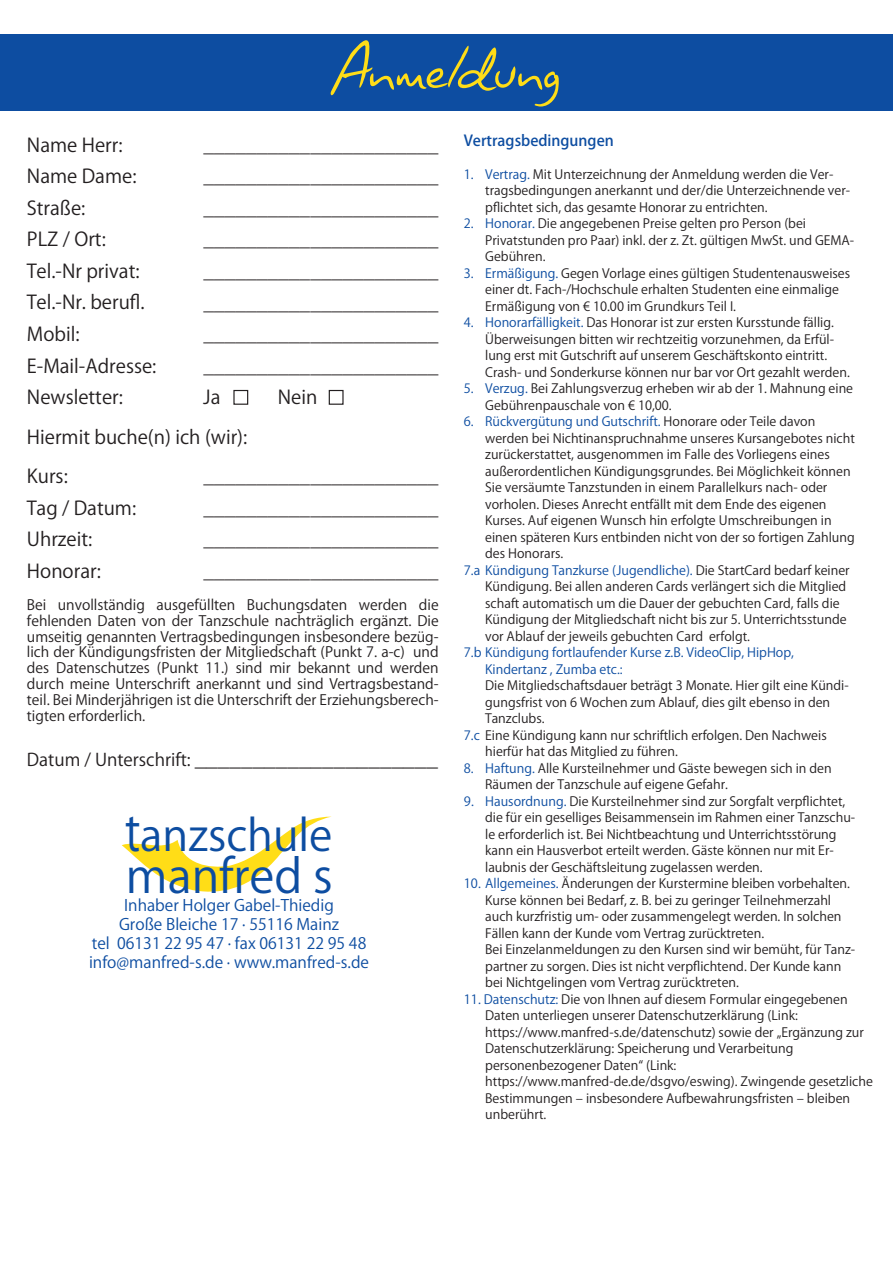
<style>
.page{position:relative;width:893px;height:1263px;background:#fff}
.page>*{position:absolute;margin:0;border:0;box-sizing:border-box;transform-origin:0 0}
.t1{font:60px "Giorgio Handwriting";letter-spacing:.015em;color:#ffdd17}
.t2{font:51.3px "Koz Go Pr 6 N";color:#0d4da1;scale:.84 1}
.t3{font:46.2px "Koz Go Pr 6 N";color:#0d4da1}
.t4{font:43.2px "Koz Go Pr 6 N";color:#0d4da1}
.t5{font:20.55px "Koz Go Pr 6 N";color:#231f20}
.t6{font:18.9px/31.5px "Koz Go Pr 6 N";color:#231f20}
.t7{font:15.75px/18.9px "Koz Go Pr 6 N";color:#0d4da1;text-align:center}
.t8{font:500 15px "Koz Go Pr 6 N";color:#0d4da1}
.t9{font:14.25px/15.8px "Koz Go Pr 6 N";color:#231f20;text-align:justify}
.t10{font:12.75px/16.5px "Koz Go Pr 6 N";color:#231f20}
.t11{font:12.75px/16.5px "Koz Go Pr 6 N";color:#0d4da1}
.s1{font-size:17.4px}
.s2{color:#0d4da1}
.s3{color:#231f20}
</style>
<div class="page">
<svg style="left:122px;top:817px;width:208px;height:75px"></svg>
<div style="left:233px;top:390px;width:15px;height:15px;border:1px solid #231f20"></div>
<div style="left:329px;top:390px;width:15px;height:15px;border:1px solid #231f20"></div>
<div style="left:0;top:34px;width:893px;height:76px;background:#0d4da1"></div>
<h1 class="t1" style="left:332px;top:27px;width:230px">Anmeldung</h1>
<h3 class="t6" style="left:27px;top:129px;width:131px">Name Herr:<br>Name Dame:<br>Straße:<br>PLZ / Ort:<br>Tel.-Nr privat:<br>Tel.-Nr. berufl.<br>Mobil:<br>E-Mail-Adresse:<br>Newsletter:</h3>
<h3 class="t6" style="left:27px;top:417px;width:222px;line-height:39.5px">Hiermit buche(n) ich (wir):<br>Kurs:</h3>
<h3 class="t6" style="left:27px;top:492px;width:111px">Tag / Datum:<br>Uhrzeit:<br>Honorar:</h3>
<h3 class="t6" style="left:203px;top:129px;width:237px;text-align:justify">______________________ ______________________ ______________________ ______________________ ______________________ ______________________ ______________________ ______________________ Ja</h3>
<h3 class="t6" style="left:278px;top:382px;width:41px">Nein</h3>
<h3 class="t6" style="left:203px;top:461px;width:237px;text-align:justify">______________________ ______________________ ______________________ ______________________</h3>
<p class="t9" style="left:27px;top:597px;width:413px">Bei unvollständig ausgefüllten Buchungsdaten werden die fehlenden Daten von der Tanzschule nachträglich ergänzt. Die umseitig genannten Vertragsbedingungen insbesondere bezüg&shy;lich der Kündigungsfristen der Mitgliedschaft (Punkt 7. a-c) und des Datenschutzes (Punkt 11.) sind mir bekannt und werden durch meine Unterschrift anerkannt und sind Vertragsbestand&shy;teil. Bei Minderjährigen ist die Unterschrift der Erziehungsberech&shy;tigten erforderlich.</p>
<h3 class="t5" style="left:27px;top:747px;width:413px"><span class="s1">Datum / Unterschrift:</span> _____________________</h3>
<h3 class="t4" style="left:140px;top:810px;width:194px">anzschule</h3>
<h3 class="t3" style="left:126px;top:850px;width:208px">manfred s</h3>
<h2 class="t2" style="left:125px;top:803px;width:20px">t</h2>
<p class="t7" style="left:89px;top:896px;width:282px">Inhaber Holger Gabel-Thiedig<br>Große Bleiche 17 · 55116 Mainz<br>tel 06131 22 95 47 · fax 06131 22 95 48 info@manfred-s.de · www.manfred-s.de</p>
<p class="t8" style="left:464px;top:132px;width:151px">Vertragsbedingungen</p>
<p class="t10" style="left:485px;top:166px;width:366px;text-indent:-21px"><span class="s2">1. Vertrag.</span> Mit Unterzeichnung der Anmeldung werden die Ver&shy;tragsbedingungen anerkannt und der/die Unterzeichnende ver&shy;pflichtet sich, das gesamte Honorar zu entrichten.</p>
<p class="t10" style="left:485px;top:216px;width:371px;text-indent:-21px"><span class="s2">2. Honorar.</span> Die angegebenen Preise gelten pro Person (bei<br>Privatstunden pro Paar) inkl. der z. Zt. gültigen MwSt. und GEMA-<br>Gebühren.</p>
<p class="t10" style="left:485px;top:265px;width:366px;text-indent:-21px"><span class="s2">3. Ermäßigung.</span> Gegen Vorlage eines gültigen Studentenausweises einer dt. Fach-/Hochschule erhalten Studenten eine einmalige<br>Ermäßigung von € 10.00 im Grundkurs Teil I.</p>
<p class="t10" style="left:485px;top:315px;width:366px;text-indent:-21px"><span class="s2">4. Honorarfälligkeit.</span> Das Honorar ist zur ersten Kursstunde fällig.<br>Überweisungen bitten wir rechtzeitig vorzunehmen, da Erfül&shy;lung erst mit Gutschrift auf unserem Geschäftskonto eintritt.<br>Crash- und Sonderkurse können nur bar vor Ort gezahlt werden.</p>
<p class="t10" style="left:485px;top:381px;width:369px;text-indent:-21px"><span class="s2">5. Verzug.</span> Bei Zahlungsverzug erheben wir ab der 1. Mahnung eine<br>Gebührenpauschale von € 10,00.</p>
<p class="t11" style="left:464px;top:414px;width:353px">6. Rückvergütung und Gutschrift. <span class="s3">Honorare oder Teile davon</span></p>
<p class="t10" style="left:485px;top:430px;width:371px">werden bei Nichtinanspruchnahme unseres Kursangebotes nicht</p>
<p class="t10" style="left:485px;top:447px;width:346px">zurückerstattet, ausgenommen im Falle des Vorliegens eines</p>
<p class="t10" style="left:485px;top:463px;width:367px">außerordentlichen Kündigungsgrundes. Bei Möglichkeit können</p>
<p class="t10" style="left:485px;top:480px;width:344px">Sie versäumte Tanzstunden in einem Parallelkurs nach- oder</p>
<p class="t10" style="left:485px;top:496px;width:343px">vorholen. Dieses Anrecht entfällt mit dem Ende des eigenen</p>
<p class="t10" style="left:485px;top:513px;width:348px">Kurses. Auf eigenen Wunsch hin erfolgte Umschreibungen in</p>
<p class="t10" style="left:485px;top:529px;width:371px">einen späteren Kurs entbinden nicht von der so fortigen Zahlung</p>
<p class="t10" style="left:485px;top:546px;width:80px">des Honorars.</p>
<p class="t11" style="left:464px;top:562px;width:387px">7.a Kündigung Tanzkurse (Jugendliche). <span class="s3">Die StartCard bedarf keiner</span></p>
<p class="t10" style="left:485px;top:579px;width:363px">Kündigung. Bei allen anderen Cards verlängert sich die Mitglied</p>
<p class="t10" style="left:485px;top:595px;width:356px">schaft automatisch um die Dauer der gebuchten Card, falls die</p>
<p class="t10" style="left:485px;top:612px;width:363px">Kündigung der Mitgliedschaft nicht bis zur 5. Unterrichtsstunde</p>
<p class="t10" style="left:485px;top:628px;width:266px">vor Ablauf der jeweils gebuchten Card erfolgt.</p>
<p class="t11" style="left:485px;top:645px;width:310px;text-indent:-21px">7.b Kündigung fortlaufender Kurse z.B. VideoClip, HipHop,<br>Kindertanz , Zumba etc.:</p>
<p class="t10" style="left:485px;top:678px;width:365px">Die Mitgliedschaftsdauer beträgt 3 Monate. Hier gilt eine Kündi-</p>
<p class="t10" style="left:485px;top:694px;width:346px">gungsfrist von 6 Wochen zum Ablauf, dies gilt ebenso in den</p>
<p class="t10" style="left:485px;top:711px;width:61px">Tanzclubs.</p>
<p class="t10" style="left:464px;top:727px;width:364px"><span class="s2">7.c</span> Eine Kündigung kann nur schriftlich erfolgen. Den Nachweis</p>
<p class="t10" style="left:485px;top:744px;width:194px">hierfür hat das Mitglied zu führen.</p>
<p class="t10" style="left:485px;top:760px;width:348px;text-indent:-21px"><span class="s2">8. Haftung.</span> Alle Kursteilnehmer und Gäste bewegen sich in den<br>Räumen der Tanzschule auf eigene Gefahr.</p>
<p class="t10" style="left:485px;top:793px;width:372px;text-indent:-21px"><span class="s2">9. Hausordnung.</span> Die Kursteilnehmer sind zur Sorgfalt verpflichtet, die für ein geselliges Beisammensein im Rahmen einer Tanzschu&shy;le erforderlich ist. Bei Nichtbeachtung und Unterrichtsstörung kann ein Hausverbot erteilt werden. Gäste können nur mit Er&shy;laubnis der Geschäftsleitung zugelassen werden.</p>
<p class="t10" style="left:485px;top:876px;width:372px;text-indent:-21px"><span class="s2">10. Allgemeines.</span> Änderungen der Kurstermine bleiben vorbehalten.<br>Kurse können bei Bedarf, z. B. bei zu geringer Teilnehmerzahl auch kurzfristig um- oder zusammengelegt werden. In solchen Fällen kann der Kunde vom Vertrag zurücktreten.<br>Bei Einzelanmeldungen zu den Kursen sind wir bemüht, für Tanz&shy;partner zu sorgen. Dies ist nicht verpflichtend. Der Kunde kann bei Nichtgelingen vom Vertrag zurücktreten.</p>
<p class="t10" style="left:485px;top:991px;width:389px;text-indent:-21px"><span class="s2">11. Datenschutz:</span> Die von Ihnen auf diesem Formular eingegebenen Daten unterliegen unserer Datenschutzerklärung (Link: https://www.manfred-s.de/datenschutz) sowie der „Ergänzung zur Datenschutzerklärung: Speicherung und Verarbeitung personenbezogener Daten“ (Link: https://www.manfred-de.de/dsgvo/eswing). Zwingende gesetzliche Bestimmungen ‒ insbesondere Aufbewahrungsfristen ‒ bleiben unberührt.</p>
</div>
